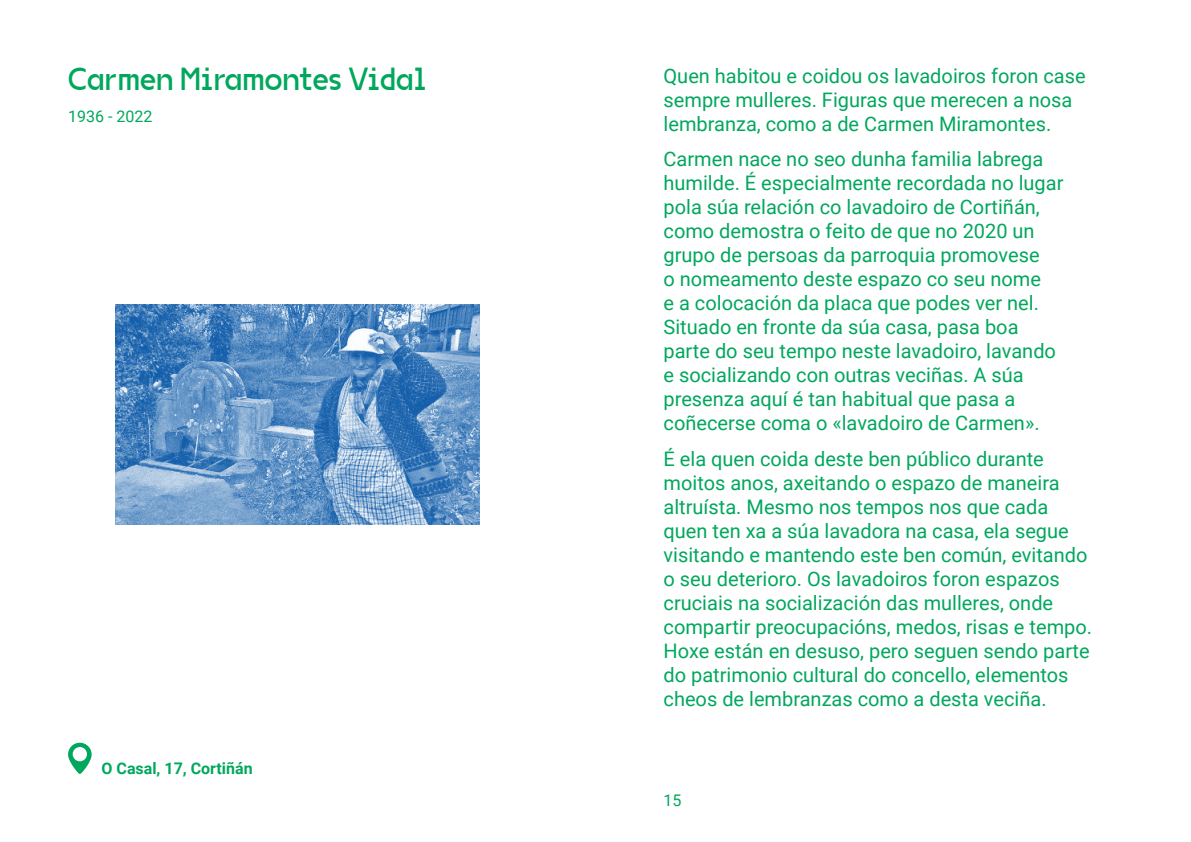
<style>
.page{position:relative;width:1191px;height:842px;background:#fff}
.page>*{position:absolute;margin:0;border:0;box-sizing:border-box;transform-origin:0 0}
.t1{font:32px "VG5000";color:#00a75d}
.t2{font:20px/24px "Roboto";color:#00a75d}
.t3{font:700 16px "Roboto";color:#00a75d}
.t4{font:16px "Roboto";color:#00a75d}
</style>
<div class="page">
<img style="left:115px;top:305px;width:364px;height:220px">
<svg style="left:68px;top:743px;width:24px;height:31px"></svg>
<h1 class="t1" style="left:68px;top:61px;width:360px">Carmen Miramontes Vidal</h1>
<p class="t4" style="left:68px;top:105px;width:86px">1936 - 2022</p>
<p class="t3" style="left:101px;top:757px;width:153px">O Casal, 17, Cortiñán</p>
<p class="t2" style="left:663px;top:63px;width:424px">Quen habitou e coidou os lavadoiros foron case sempre mulleres. Figuras que merecen a nosa lembranza, como a de Carmen Miramontes.</p>
<p class="t2" style="left:663px;top:147px;width:401px">Carmen nace no seo dunha familia labrega humilde. É especialmente recordada no lugar pola súa relación co lavadoiro de Cortiñán, como demostra o feito de que no 2020 un grupo de persoas da parroquia promovese<br>o nomeamento deste espazo co seu nome<br>e a colocación da placa que podes ver nel.<br>Situado en fronte da súa casa, pasa boa parte do seu tempo neste lavadoiro, lavando e socializando con outras veciñas. A súa presenza aquí é tan habitual que pasa a coñecerse coma o «lavadoiro de Carmen».</p>
<p class="t2" style="left:663px;top:446px;width:430px">É ela quen coida deste ben público durante moitos anos, axeitando o espazo de maneira altruísta. Mesmo nos tempos nos que cada quen ten xa a súa lavadora na casa, ela segue visitando e mantendo este ben común, evitando o seu deterioro. Os lavadoiros foron espazos cruciais na socialización das mulleres, onde compartir preocupacións, medos, risas e tempo.<br>Hoxe están en desuso, pero seguen sendo parte do patrimonio cultural do concello, elementos cheos de lembranzas como a desta veciña.</p>
<p class="t4" style="left:663px;top:789px;width:19px">15</p>
</div>
